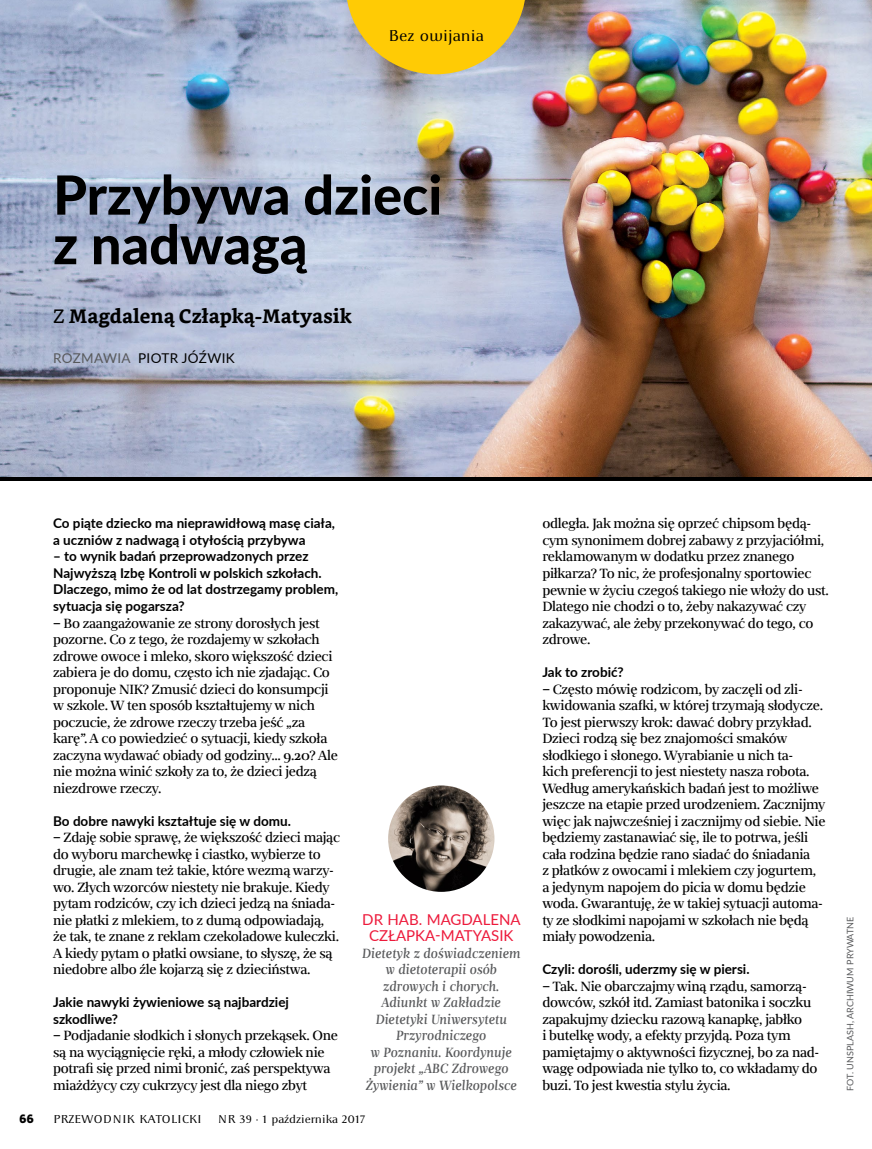
<style>
.page{position:relative;width:872px;height:1149px;background:#fff}
.page>*{position:absolute;margin:0;border:0;box-sizing:border-box;transform-origin:0 0}
.t1{font:800 54px/49.5px "Lato";color:#000}
.t2{font:700 19.5px "Bookerly";color:#000}
.t3{font:16.5px "Apolonia";color:#000}
.t4{font:15px/16.5px "Milio";letter-spacing:-.02em;color:#000}
.t5{font:italic 15px/16.5px "Milio";color:#58595b;text-align:center}
.t6{font:15px/16.5px "Lato";color:#ed1a3b;text-align:center}
.t7{font:700 13.5px/16.5px "Lato";color:#000}
.t8{font:13.5px "Lato";letter-spacing:.025em;color:#000}
.t9{font:700 13.5px "Apolonia Nova OT";color:#000}
.t10{font:12px "Apolonia";color:#000}
.t11{font:9px "Lato";color:#58595b}
.s1{font-weight:400}
.s2{color:#58595b}
</style>
<div class="page">
<img style="left:0;top:0;width:872px;height:477px">
<img style="left:388px;top:785px;width:106px;height:106px;border-radius:53px">
<hr style="left:0;top:477px;width:872px;height:3px;background:#000">
<svg style="left:345px;top:0;width:181px;height:74px;background:#e8c335"></svg>
<p class="t3" style="left:388px;top:26px;width:97px">Bez owijania</p>
<h1 class="t1" style="left:53px;top:168px;width:390px">Przybywa dzieci z nadwagą</h1>
<h2 class="t2" style="left:53px;top:304px;width:300px"><span class="s1">Z</span> Magdaleną Człapką-Matyasik</h2>
<p class="t8" style="left:53px;top:348px;width:183px"><span class="s2">ROZMAWIA</span> PIOTR JÓŹWIK</p>
<p class="t7" style="left:53px;top:514px;width:283px">Co piąte dziecko ma nieprawidłową masę ciała, a uczniów z nadwagą i otyłością przybywa</p>
<p class="t7" style="left:53px;top:547px;width:286px">– to wynik badań przeprowadzonych przez Najwyższą Izbę Kontroli w polskich szkołach.<br>Dlaczego, mimo że od lat dostrzegamy problem, sytuacja się pogarsza?</p>
<p class="t4" style="left:53px;top:614px;width:286px">– Bo zaangażowanie ze strony dorosłych jest pozorne. Co z tego, że rozdajemy w szkołach zdrowe owoce i mleko, skoro większość dzieci zabiera je do domu, często ich nie zjadając. Co proponuje NIK? Zmusić dzieci do konsumpcji w szkole. W ten sposób kształtujemy w nich poczucie, że zdrowe rzeczy trzeba jeść „za karę”. A co powiedzieć o sytuacji, kiedy szkoła zaczyna wydawać obiady od godziny… 9.20? Ale nie można winić szkoły za to, że dzieci jedzą niezdrowe rzeczy.</p>
<p class="t7" style="left:53px;top:811px;width:239px">Bo dobre nawyki kształtuje się w domu.</p>
<p class="t4" style="left:53px;top:829px;width:288px">– Zdaję sobie sprawę, że większość dzieci mając do wyboru marchewkę i ciastko, wybierze to drugie, ale znam też takie, które wezmą warzy&shy;wo. Złych wzorców niestety nie brakuje. Kiedy pytam rodziców, czy ich dzieci jedzą na śniada&shy;nie płatki z mlekiem, to z dumą odpowiadają, że tak, te znane z reklam czekoladowe kuleczki.<br>A kiedy pytam o płatki owsiane, to słyszę, że są niedobre albo źle kojarzą się z dzieciństwa.</p>
<p class="t7" style="left:53px;top:993px;width:237px">Jakie nawyki żywieniowe są najbardziej szkodliwe?</p>
<p class="t4" style="left:53px;top:1027px;width:286px">– Podjadanie słodkich i słonych przekąsek. One są na wyciągnięcie ręki, a młody człowiek nie potrafi się przed nimi bronić, zaś perspektywa miażdżycy czy cukrzycy jest dla niego zbyt</p>
<p class="t6" style="left:362px;top:910px;width:160px">DR HAB. MAGDALENA<br>CZŁAPKA-MATYASIK</p>
<p class="t5" style="left:362px;top:943px;width:160px">Dietetyk z doświadczeniem w dietoterapii osób zdrowych i chorych.<br>Adiunkt w Zakładzie<br>Dietetyki Uniwersytetu<br>Przyrodniczego<br>w Poznaniu. Koordynuje projekt „ABC Zdrowego<br>Żywienia” w Wielkopolsce</p>
<p class="t9" style="left:19px;top:1110px;width:16px">66</p>
<p class="t10" style="left:53px;top:1111px;width:150px">PRZEWODNIK KATOLICKI</p>
<p class="t10" style="left:218px;top:1111px;width:149px">NR 39 · 1 października 2017</p>
<p class="t4" style="left:542px;top:515px;width:288px">odległa. Jak można się oprzeć chipsom będą&shy;cym synonimem dobrej zabawy z przyjaciółmi, reklamowanym w dodatku przez znanego piłkarza? To nic, że profesjonalny sportowiec pewnie w życiu czegoś takiego nie włoży do ust.<br>Dlatego nie chodzi o to, żeby nakazywać czy zakazywać, ale żeby przekonywać do tego, co zdrowe.</p>
<p class="t7" style="left:542px;top:663px;width:83px">Jak to zrobić?</p>
<p class="t4" style="left:542px;top:680px;width:285px">– Często mówię rodzicom, by zaczęli od zli&shy;kwidowania szafki, w której trzymają słodycze.<br>To jest pierwszy krok: dawać dobry przykład.<br>Dzieci rodzą się bez znajomości smaków słodkiego i słonego. Wyrabianie u nich ta-<br>kich preferencji to jest niestety nasza robota.<br>Według amerykańskich badań jest to możliwe jeszcze na etapie przed urodzeniem. Zacznijmy więc jak najwcześniej i zacznijmy od siebie. Nie będziemy zastanawiać się, ile to potrwa, jeśli cała rodzina będzie rano siadać do śniadania<br>z płatków z owocami i mlekiem czy jogurtem, a jedynym napojem do picia w domu będzie woda. Gwarantuję, że w takiej sytuacji automa&shy;ty ze słodkimi napojami w szkołach nie będą miały powodzenia.</p>
<p class="t7" style="left:542px;top:960px;width:209px">Czyli: dorośli, uderzmy się w piersi.</p>
<p class="t4" style="left:542px;top:977px;width:278px">– Tak. Nie obarczajmy winą rządu, samorzą&shy;dowców, szkół itd. Zamiast batonika i soczku zapakujmy dziecku razową kanapkę, jabłko<br>i butelkę wody, a efekty przyjdą. Poza tym pamiętajmy o aktywności fizycznej, bo za nad&shy;wagę odpowiada nie tylko to, co wkładamy do buzi. To jest kwestia stylu życia.</p>
<p class="t11" style="left:844px;top:1090px;width:176px;rotate:-90deg">FOT. UNSPLASH, ARCHIWUM PRYWATNE</p>
</div>
